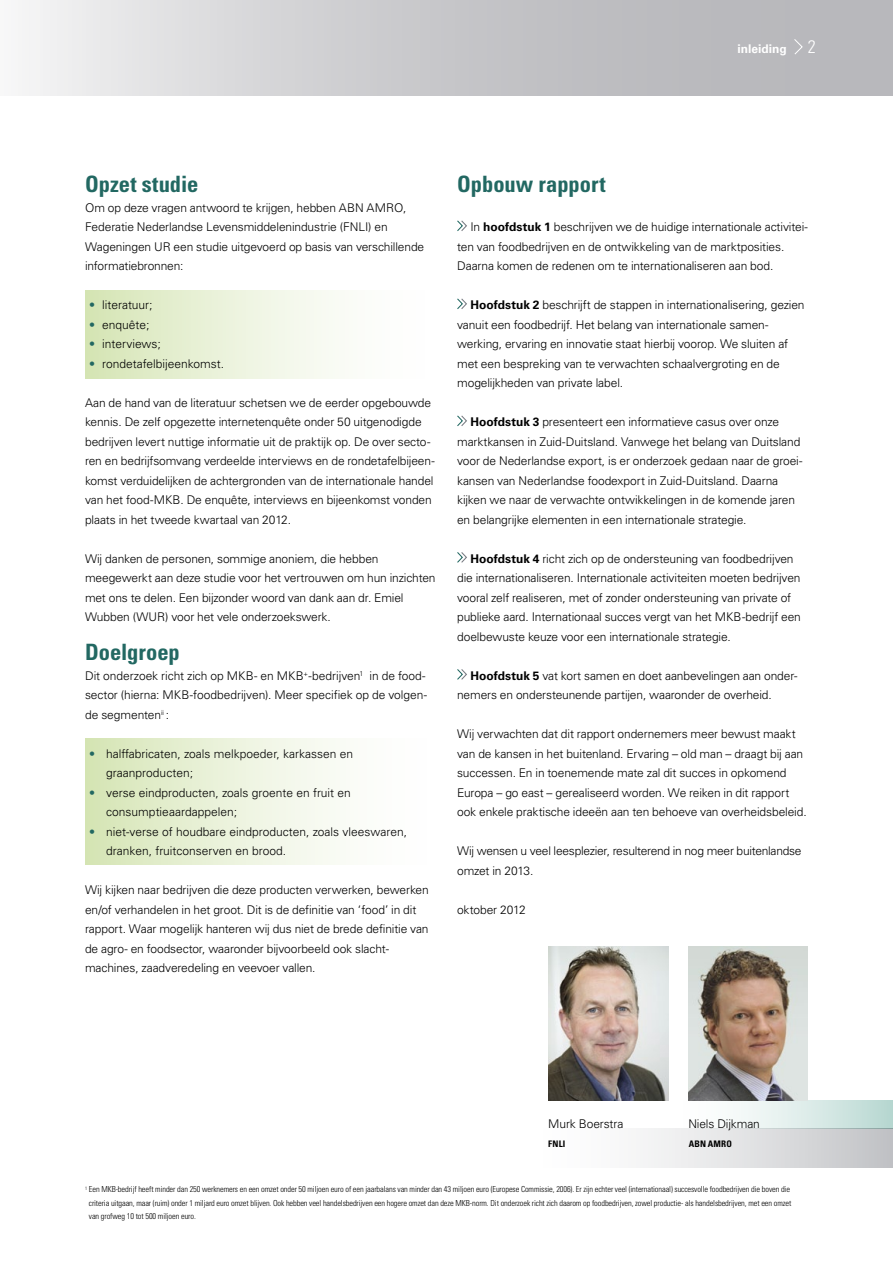
<style>
.page{position:relative;width:893px;height:1263px;background:#fff}
.page>*{position:absolute;margin:0;border:0;box-sizing:border-box;transform-origin:0 0}
._09_Bodyheading-01{font:700 condensed 22.5px "Univers LT Std";color:#226862}
._23_Page_number{font:300 condensed 18px "Univers LT Std";color:#fff}
._13_Body{font:300 12px/19.5px "Univers LT Std";letter-spacing:-.01em;color:#000}
._22_Bread_crumb{font:700 12px "Univers LT Std";color:#fff}
._13_Body-2{font:700 condensed 9px "Univers LT Std";letter-spacing:.02em;color:#000}
.fotobron{font:300 condensed 8.25px/13.5px "Univers LT Std";letter-spacing:-.01em;color:#000}
.s1{color:#226862}
.s2{font-weight:700}
</style>
<div class="page">
<div style="left:85px;top:290px;width:355px;height:88px;background:linear-gradient(to right,#d8e7ba,#fff)"></div>
<div style="left:85px;top:738px;width:357px;height:126px;background:linear-gradient(to right,#d8e7ba,#fff)"></div>
<div style="left:673px;top:1100px;width:220px;height:28px;background:linear-gradient(to right,#fff,#bddad5)"></div>
<div style="left:523px;top:1128px;width:370px;height:39px;background:linear-gradient(to right,#fff,#c5c7ca)"></div>
<img style="left:549px;top:946px;width:120px;height:154px">
<img style="left:688px;top:946px;width:120px;height:154px">
<hr style="left:0;top:622px;width:1px;height:218px;background:#a4cdc5">
<hr style="left:0;top:793px;width:1px;height:47px;background:#fff">
<svg style="left:457px;top:220px;width:10px;height:11px"></svg>
<svg style="left:457px;top:298px;width:10px;height:11px"></svg>
<svg style="left:457px;top:415px;width:10px;height:11px"></svg>
<svg style="left:457px;top:552px;width:10px;height:11px"></svg>
<svg style="left:457px;top:669px;width:10px;height:11px"></svg>
<div style="left:0;top:0;width:893px;height:96px;background:linear-gradient(to right,#ececed,#acacb1)"></div>
<svg style="left:793px;top:38px;width:10px;height:17px"></svg>
<p class="_22_Bread_crumb" style="left:737px;top:42px;width:51px">inleiding</p>
<p class="_23_Page_number" style="left:808px;top:36px;width:9px">2</p>
<p class="_09_Bodyheading-01" style="left:85px;top:170px;width:115px">Opzet studie</p>
<p class="_13_Body" style="left:85px;top:198px;width:341px">Om op deze vragen antwoord te krijgen, hebben ABN AMRO, Federatie Nederlandse Levensmiddelenindustrie (FNLI) en Wageningen UR een studie uitgevoerd op basis van verschillende informatiebronnen:</p>
<p class="_13_Body" style="left:89px;top:295px;width:65px"><span class="s1">•</span> literatuur;</p>
<p class="_13_Body" style="left:89px;top:315px;width:62px"><span class="s1">•</span> enquête;</p>
<p class="_13_Body" style="left:89px;top:334px;width:73px"><span class="s1">•</span> interviews;</p>
<p class="_13_Body" style="left:89px;top:354px;width:136px"><span class="s1">•</span> rondetafelbijeenkomst.</p>
<p class="_13_Body" style="left:85px;top:393px;width:351px">Aan de hand van de literatuur schetsen we de eerder opgebouwde kennis. De zelf opgezette internetenquête onder 50 uitgenodigde bedrijven levert nuttige informatie uit de praktijk op. De over secto&shy;ren en bedrijfsomvang verdeelde interviews en de rondetafelbijeen&shy;komst verduidelijken de achtergronden van de internationale handel van het food-MKB. De enquête, interviews en bijeenkomst vonden plaats in het tweede kwartaal van 2012.</p>
<p class="_13_Body" style="left:85px;top:549px;width:352px">Wij danken de personen, sommige anoniem, die hebben meegewerkt aan deze studie voor het vertrouwen om hun inzichten met ons te delen. Een bijzonder woord van dank aan dr. Emiel Wubben (WUR) voor het vele onderzoekswerk.</p>
<p class="_09_Bodyheading-01" style="left:85px;top:638px;width:96px">Doelgroep</p>
<p class="_13_Body" style="left:85px;top:666px;width:344px">Dit onderzoek richt zich op MKB- en MKB<sup>+</sup>-bedrijven<sup>1</sup> in de food&shy;sector (hierna: MKB-foodbedrijven). Meer specifiek op de volgen&shy;de segmenten<sup>ii</sup> :</p>
<p class="_13_Body" style="left:106px;top:744px;width:248px;text-indent:-17px"><span class="s1">•</span> halffabricaten, zoals melkpoeder, karkassen en graanproducten;</p>
<p class="_13_Body" style="left:106px;top:783px;width:246px;text-indent:-17px"><span class="s1">•</span> verse eindproducten, zoals groente en fruit en consumptieaardappelen;</p>
<p class="_13_Body" style="left:106px;top:822px;width:302px;text-indent:-17px"><span class="s1">•</span> niet-verse of houdbare eindproducten, zoals vleeswaren, dranken, fruitconserven en brood.</p>
<p class="_13_Body" style="left:85px;top:880px;width:345px">Wij kijken naar bedrijven die deze producten verwerken, bewerken en/of verhandelen in het groot. Dit is de definitie van ‘food’ in dit rapport. Waar mogelijk hanteren wij dus niet de brede definitie van de agro- en foodsector, waaronder bijvoorbeeld ook slacht&shy;machines, zaadveredeling en veevoer vallen.</p>
<p class="_09_Bodyheading-01" style="left:457px;top:170px;width:150px">Opbouw rapport</p>
<p class="_13_Body" style="left:457px;top:217px;width:352px;text-indent:13px">In <span class="s2">hoofdstuk 1</span> beschrijven we de huidige internationale activitei&shy;ten van foodbedrijven en de ontwikkeling van de marktposities.<br>Daarna komen de redenen om te internationaliseren aan bod.</p>
<p class="_13_Body" style="left:457px;top:295px;width:349px;text-indent:13px"><span class="s2">Hoofdstuk 2</span> beschrijft de stappen in internationalisering, gezien vanuit een foodbedrijf. Het belang van internationale samen&shy;werking, ervaring en innovatie staat hierbij voorop. We sluiten af met een bespreking van te verwachten schaalvergroting en de mogelijkheden van private label.</p>
<p class="_13_Body" style="left:457px;top:412px;width:347px;text-indent:13px"><span class="s2">Hoofdstuk 3</span> presenteert een informatieve casus over onze marktkansen in Zuid-Duitsland. Vanwege het belang van Duitsland voor de Nederlandse export, is er onderzoek gedaan naar de groei&shy;kansen van Nederlandse foodexport in Zuid-Duitsland. Daarna kijken we naar de verwachte ontwikkelingen in de komende jaren en belangrijke elementen in een internationale strategie.</p>
<p class="_13_Body" style="left:457px;top:549px;width:345px;text-indent:13px"><span class="s2">Hoofdstuk 4</span> richt zich op de ondersteuning van foodbedrijven die internationaliseren. Internationale activiteiten moeten bedrijven vooral zelf realiseren, met of zonder ondersteuning van private of publieke aard. Internationaal succes vergt van het MKB-bedrijf een doelbewuste keuze voor een internationale strategie.</p>
<p class="_13_Body" style="left:457px;top:666px;width:341px;text-indent:13px"><span class="s2">Hoofdstuk 5</span> vat kort samen en doet aanbevelingen aan onder&shy;nemers en ondersteunende partijen, waaronder de overheid.</p>
<p class="_13_Body" style="left:457px;top:724px;width:351px">Wij verwachten dat dit rapport ondernemers meer bewust maakt van de kansen in het buitenland. Ervaring – old man – draagt bij aan successen. En in toenemende mate zal dit succes in opkomend Europa – go east – gerealiseerd worden. We reiken in dit rapport ook enkele praktische ideeën aan ten behoeve van overheidsbeleid.</p>
<p class="_13_Body" style="left:457px;top:841px;width:346px">Wij wensen u veel leesplezier, resulterend in nog meer buitenlandse omzet in 2013.</p>
<p class="_13_Body" style="left:457px;top:900px;width:70px">oktober 2012</p>
<p class="_13_Body" style="left:548px;top:1114px;width:77px">Murk Boerstra</p>
<p class="_13_Body-2" style="left:548px;top:1138px;width:19px">FNLI</p>
<p class="_13_Body-2" style="left:689px;top:1138px;width:44px">ABN AMRO</p>
<p class="_13_Body" style="left:688px;top:1114px;width:73px">Niels Dijkman</p>
<p class="fotobron" style="left:89px;top:1183px;width:704px;text-indent:-4px"><sup>1</sup> Een MKB-bedrijf heeft minder dan 250 werknemers en een omzet onder 50 miljoen euro of een jaarbalans van minder dan 43 miljoen euro (Europese Commissie, 2006). Er zijn echter veel (internationaal) succesvolle foodbedrijven die boven die criteria uitgaan, maar (ruim) onder 1 miljard euro omzet blijven. Ook hebben veel handelsbedrijven een hogere omzet dan deze MKB-norm. Dit onderzoek richt zich daarom op foodbedrijven, zowel productie- als handelsbedrijven, met een omzet van grofweg 10 tot 500 miljoen euro.</p>
</div>
